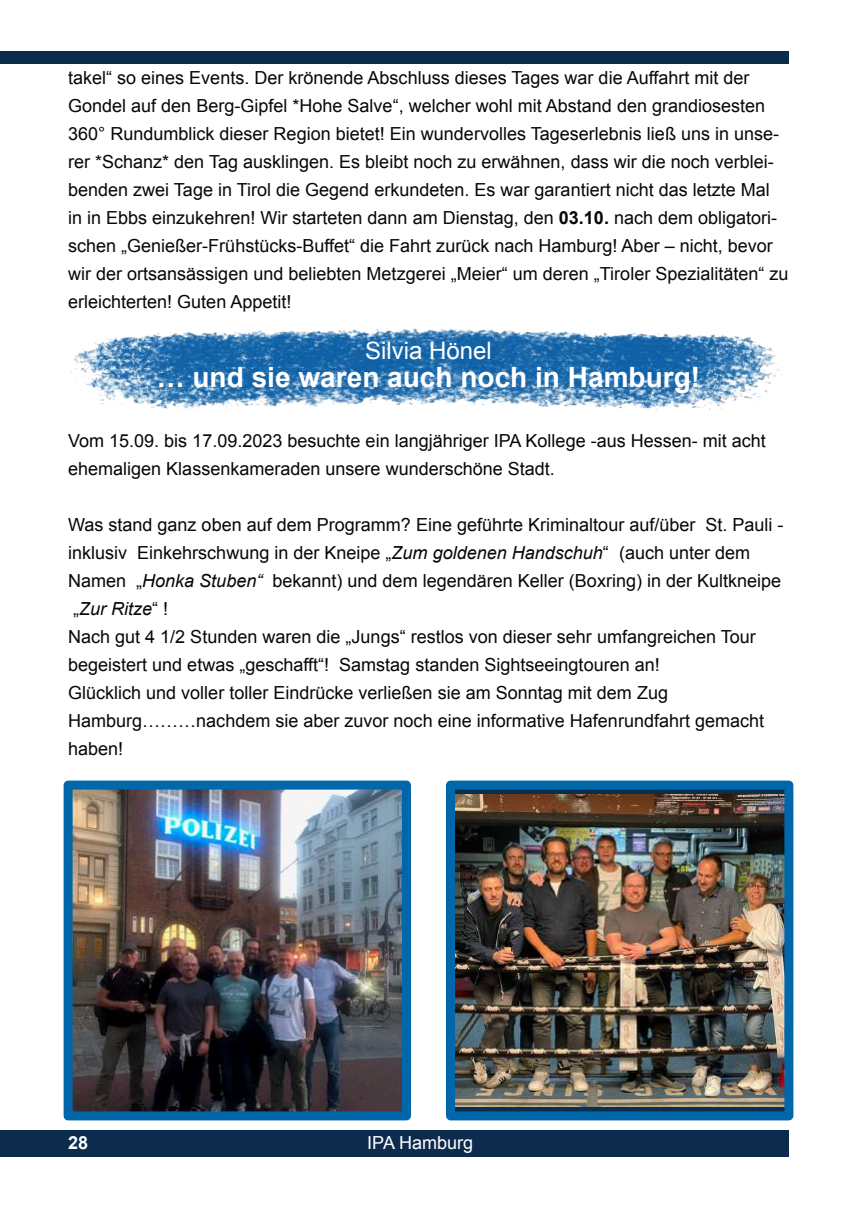
<style>
.page{position:relative;width:857px;height:1225px;background:#fff}
.page>*{position:absolute;margin:0;border:0;box-sizing:border-box;transform-origin:0 0}
.t1{font:700 28px "Arial";color:#fff}
.t2{font:24px "Arial";color:#fff}
.t3{font:18px/28px "Arial";color:#080704}
.t4{font:18px "Arial";color:#fff}
.t5{font:700 18px "Arial";color:#fff}
.s1{font-weight:700}
.s2{font-style:italic}
</style>
<div class="page">
<div style="left:0;top:1130px;width:788px;height:27px;background:#0d2c4d"></div>
<div style="left:0;top:51px;width:788px;height:13px;background:#0d2c4d"></div>
<img style="left:74px;top:790px;width:327px;height:320px">
<div style="left:64px;top:780px;width:347px;height:340px;border:9px solid #0067aa"></div>
<div style="left:450px;top:785px;width:338px;height:331px;background:#092f4f"></div>
<img style="left:456px;top:794px;width:327px;height:312px">
<div style="left:446px;top:780px;width:347px;height:340px;border:9px solid #0067aa"></div>
<img style="left:70px;top:328px;width:712px;height:82px">
<p class="t3" style="left:68px;top:66px;width:721px">takel“ so eines Events. Der krönende Abschluss dieses Tages war die Auffahrt mit der Gondel auf den Berg-Gipfel *Hohe Salve“, welcher wohl mit Abstand den grandiosesten 360° Rundumblick dieser Region bietet! Ein wundervolles Tageserlebnis ließ uns in unse&shy;rer *Schanz* den Tag ausklingen. Es bleibt noch zu erwähnen, dass wir die noch verblei&shy;benden zwei Tage in Tirol die Gegend erkundeten. Es war garantiert nicht das letzte Mal<br>in in Ebbs einzukehren! Wir starteten dann am Dienstag, den <span class="s1">03.10.</span> nach dem obligatori&shy;schen „Genießer-Frühstücks-Buffet“ die Fahrt zurück nach Hamburg! Aber – nicht, bevor wir der ortsansässigen und beliebten Metzgerei „Meier“ um deren „Tiroler Spezialitäten“ zu erleichterten! Guten Appetit!</p>
<h2 class="t2" style="left:365px;top:341px;width:128px">Silvia Hönel</h2>
<h1 class="t1" style="left:157px;top:366px;width:544px">… und sie waren auch noch in Hamburg!</h1>
<p class="t3" style="left:68px;top:428px;width:699px">Vom 15.09. bis 17.09.2023 besuchte ein langjähriger IPA Kollege -aus Hessen- mit acht ehemaligen Klassenkameraden unsere wunderschöne Stadt.</p>
<p class="t3" style="left:68px;top:512px;width:716px">Was stand ganz oben auf dem Programm? Eine geführte Kriminaltour auf/über St. Pauli - inklusiv Einkehrschwung in der Kneipe „<span class="s2">Zum goldenen Handschuh</span>“ (auch unter dem Namen „<span class="s2">Honka Stuben“</span> bekannt) und dem legendären Keller (Boxring) in der Kultkneipe „<span class="s2">Zur Ritze</span>“ !<br>Nach gut 4 1/2 Stunden waren die „Jungs“ restlos von dieser sehr umfangreichen Tour begeistert und etwas „geschafft“! Samstag standen Sightseeingtouren an!<br>Glücklich und voller toller Eindrücke verließen sie am Sonntag mit dem Zug Hamburg………nachdem sie aber zuvor noch eine informative Hafenrundfahrt gemacht haben!</p>
<p class="t5" style="left:68px;top:1136px;width:22px">28</p>
<p class="t4" style="left:367px;top:1136px;width:107px">IPA Hamburg</p>
</div>
